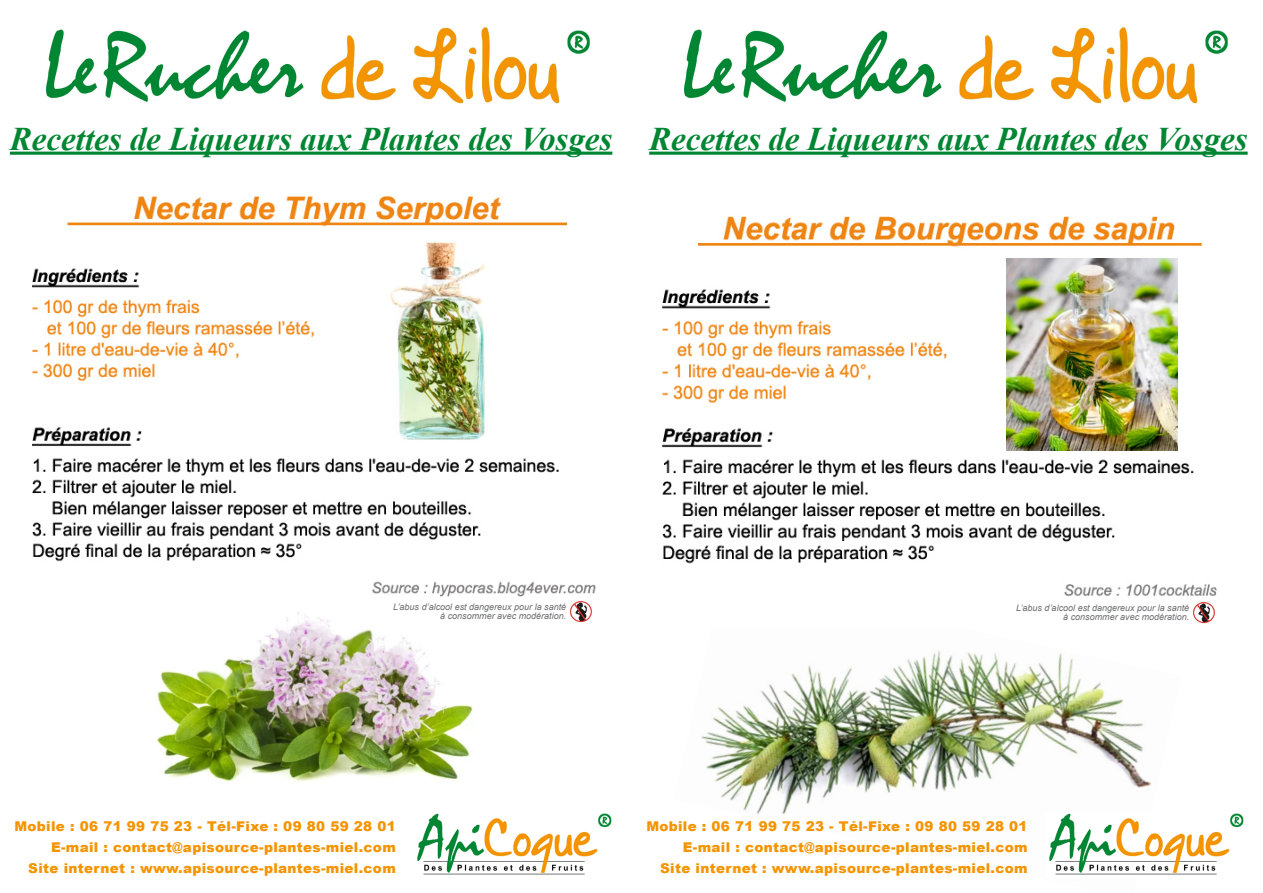
<style>
.page{position:relative;width:1263px;height:893px;background:#fff}
.page>*{position:absolute;margin:0;border:0;box-sizing:border-box;transform-origin:0 0}
.t1{font:italic 700 33px "Times New Roman";color:#008632}
.t2{font:900 13.5px "Arial";letter-spacing:.025em;color:#f49401}
.t3{font:italic 9px "Arial";color:#6c6d70}
</style>
<div class="page">
<img style="left:701px;top:651px;width:451px;height:164px">
<hr style="left:649px;top:152px;width:599px;height:3px;background:#008632">
<hr style="left:10px;top:152px;width:602px;height:3px;background:#008632">
<img style="left:46px;top:27px;width:544px;height:77px">
<img style="left:684px;top:27px;width:544px;height:77px">
<img style="left:32px;top:196px;width:564px;height:401px">
<img style="left:366px;top:237px;width:154px;height:206px">
<img style="left:157px;top:612px;width:316px;height:170px">
<img style="left:569px;top:601px;width:23px;height:21px">
<img style="left:662px;top:216px;width:555px;height:380px">
<img style="left:1007px;top:258px;width:171px;height:193px">
<img style="left:417px;top:813px;width:195px;height:62px">
<img style="left:1045px;top:813px;width:199px;height:62px">
<img style="left:1192px;top:602px;width:23px;height:22px">
<p class="t1" style="left:10px;top:115px;width:604px">Recettes de Liqueurs aux Plantes des Vosges</p>
<p class="t1" style="left:649px;top:115px;width:600px">Recettes de Liqueurs aux Plantes des Vosges</p>
<p class="t3" style="left:393px;top:601px;width:175px">L’abus d’alcool est dangereux pour la santé</p>
<p class="t3" style="left:440px;top:610px;width:128px">à consommer avec modération.</p>
<p class="t2" style="left:15px;top:816px;width:383px">Mobile : 06 71 99 75 23 - Tél-Fixe : 09 80 59 28 01</p>
<p class="t2" style="left:51px;top:837px;width:346px">E-mail : contact@apisource-plantes-miel.com</p>
<p class="t2" style="left:28px;top:858px;width:369px">Site internet : www.apisource-plantes-miel.com</p>
<p class="t3" style="left:1016px;top:602px;width:175px">L’abus d’alcool est dangereux pour la santé</p>
<p class="t3" style="left:1063px;top:611px;width:128px">à consommer avec modération.</p>
<p class="t2" style="left:646px;top:816px;width:383px">Mobile : 06 71 99 75 23 - Tél-Fixe : 09 80 59 28 01</p>
<p class="t2" style="left:683px;top:837px;width:346px">E-mail : contact@apisource-plantes-miel.com</p>
<p class="t2" style="left:660px;top:858px;width:369px">Site internet : www.apisource-plantes-miel.com</p>
</div>
